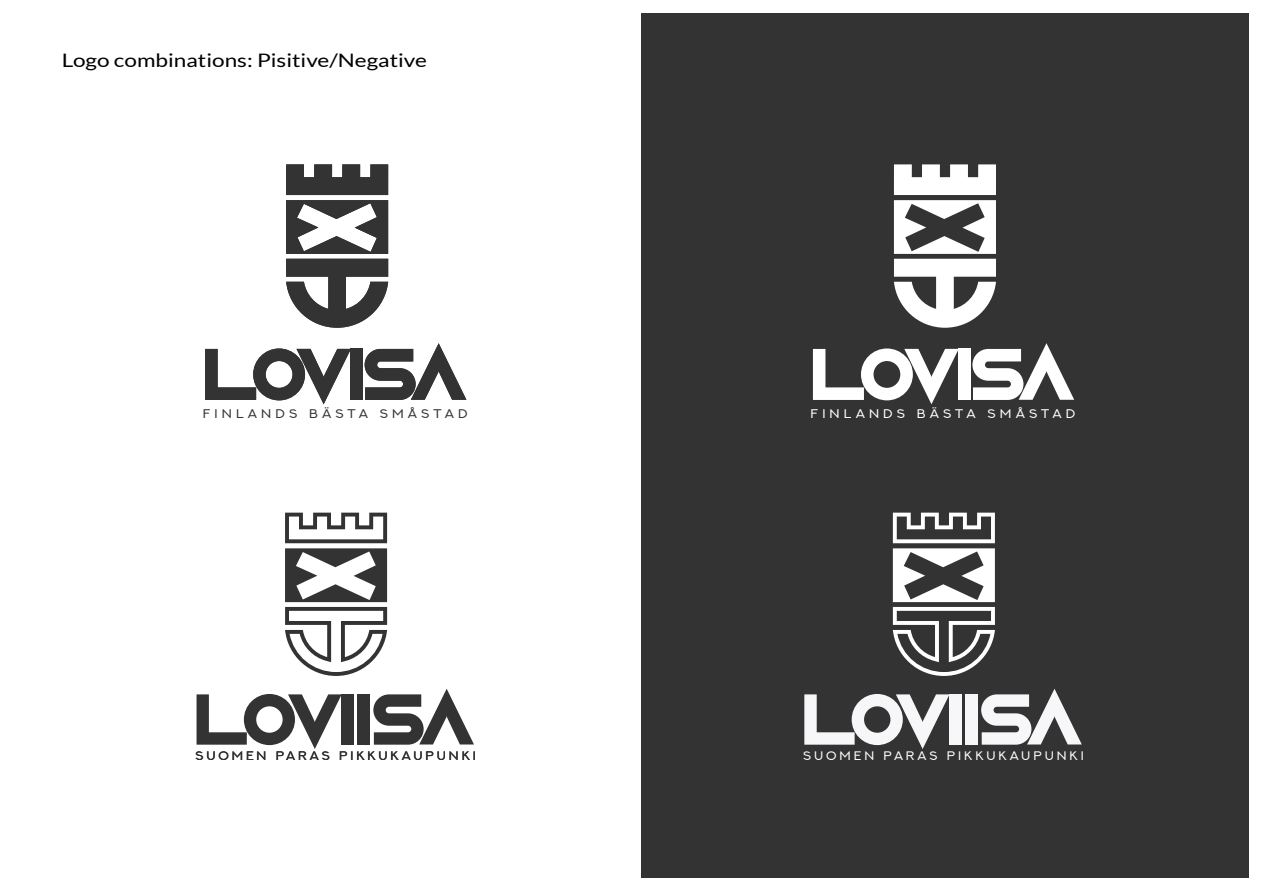
<style>
.page{position:relative;width:1263px;height:893px;background:#fff}
.page>*{position:absolute;margin:0;border:0;box-sizing:border-box;transform-origin:0 0}
.t1{font:18.6px "Lato";color:#000;scale:1.21 1}
.t2{font:12.6px "NEXTART";letter-spacing:.3em;color:#333;scale:1.09 1}
.t3{font:12.6px "NEXTART";letter-spacing:.3em;color:#fff;scale:1.09 1}
.t4{font:12.3px "NEXTART";letter-spacing:.22em;color:#000;scale:1.08 1}
.t5{font:12.3px "NEXTART";letter-spacing:.22em;color:#fff;scale:1.08 1}
</style>
<div class="page">
<div style="left:351px;top:349px;width:12px;height:51px;background:#333"></div>
<svg style="left:365px;top:343px;width:101px;height:57px"></svg>
<svg style="left:205px;top:348px;width:146px;height:56px"></svg>
<svg style="left:286px;top:164px;width:102px;height:164px"></svg>
<svg style="left:285px;top:513px;width:102px;height:163px"></svg>
<div style="left:342px;top:694px;width:12px;height:51px;background:#333"></div>
<div style="left:358px;top:694px;width:12px;height:51px;background:#333"></div>
<svg style="left:373px;top:689px;width:101px;height:56px"></svg>
<svg style="left:197px;top:694px;width:145px;height:55px"></svg>
<div style="left:641px;top:13px;width:608px;height:864px;background:#333"></div>
<div style="left:958px;top:349px;width:13px;height:51px;background:#fff"></div>
<svg style="left:972px;top:343px;width:102px;height:57px"></svg>
<svg style="left:813px;top:348px;width:146px;height:56px"></svg>
<svg style="left:894px;top:164px;width:102px;height:164px"></svg>
<svg style="left:893px;top:513px;width:102px;height:163px"></svg>
<div style="left:949px;top:694px;width:13px;height:51px;background:#f7f7f9"></div>
<div style="left:965px;top:694px;width:13px;height:51px;background:#f7f7f9"></div>
<svg style="left:981px;top:689px;width:101px;height:56px"></svg>
<svg style="left:804px;top:694px;width:145px;height:55px"></svg>
<p class="t1" style="left:62px;top:50px;width:303px">Logo combinations: Pisitive/Negative</p>
<p class="t2" style="left:203px;top:406px;width:244px">FINLANDS BÄSTA SMÅSTAD</p>
<p class="t4" style="left:195px;top:749px;width:261px">SUOMEN PARAS PIKKUKAUPUNKI</p>
<p class="t3" style="left:810px;top:406px;width:244px">FINLANDS BÄSTA SMÅSTAD</p>
<p class="t5" style="left:803px;top:749px;width:261px">SUOMEN PARAS PIKKUKAUPUNKI</p>
</div>
